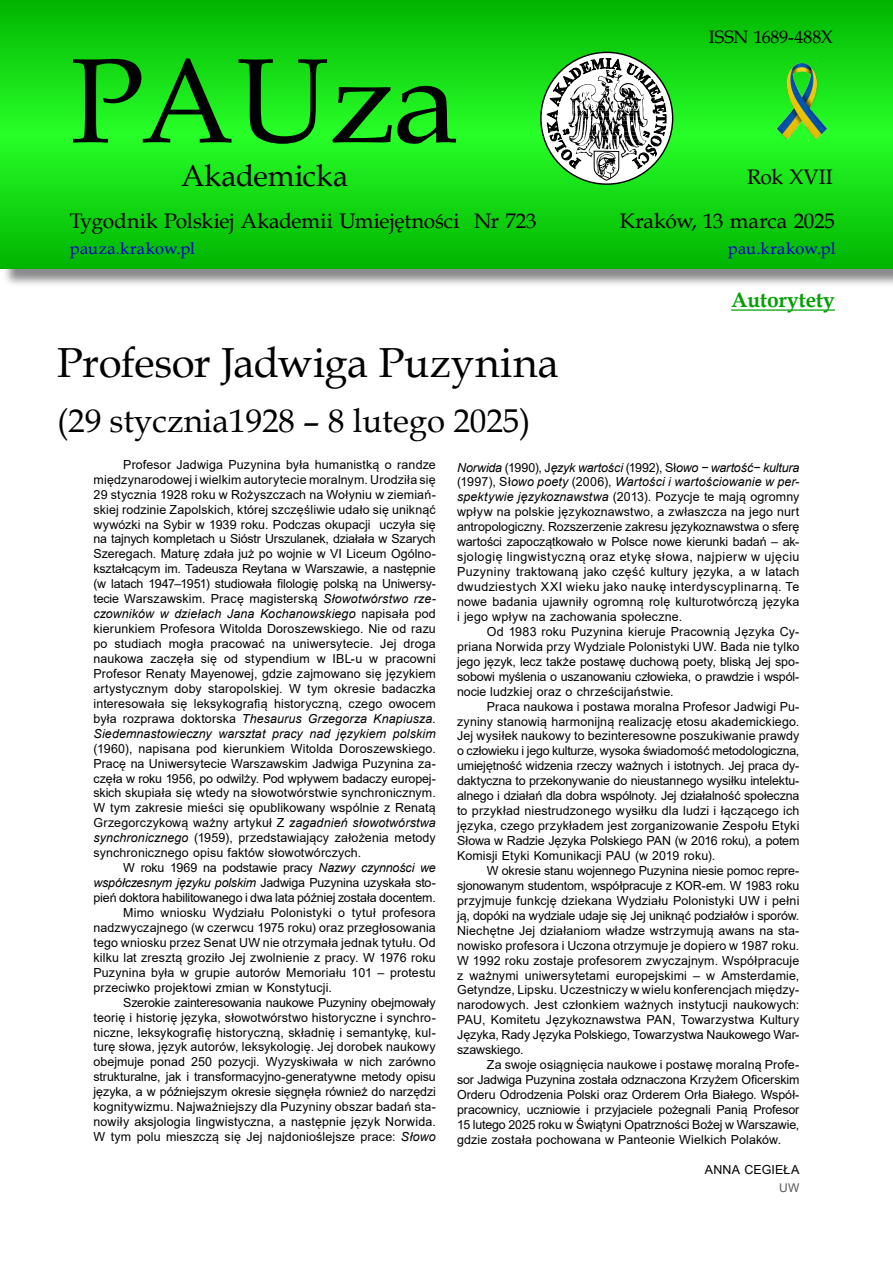
<style>
.page{position:relative;width:893px;height:1263px;background:#fff}
.page>*{position:absolute;margin:0;border:0;box-sizing:border-box;transform-origin:0 0}
.t1{font:120px "Book Antiqua";letter-spacing:-.01em;color:#000}
.t2{font:42px "Book Antiqua";letter-spacing:-.005em;color:#000}
.t3{font:33px "Book Antiqua";color:#000}
.t4{font:30px "Book Antiqua";color:#000}
.t5{font:21px/44px "Book Antiqua";letter-spacing:-.005em;color:#000;text-align:right}
.t6{font:700 21px "Book Antiqua";color:#00a000}
.t7{font:18px "Book Antiqua";letter-spacing:-.005em;color:#000}
.t8{font:16.5px "Book Antiqua";letter-spacing:.015em;color:#0000c8}
.t9{font:12.45px/15px "Arial";letter-spacing:.01em;color:#000;text-align:justify}
.t10{font:12.45px "Arial";letter-spacing:-.015em;color:#000}
.t11{font:12.45px "Arial";letter-spacing:-.01em;color:#000}
.t12{font:12px "Arial";color:#58595b}
.s1{font-style:italic}
</style>
<div class="page">
<div style="left:2px;top:2px;width:891px;height:285px;background:#636466;opacity:.75"></div>
<svg style="left:0;top:0;width:893px;height:269px;background:#13d713"></svg>
<svg style="left:541px;top:52px;width:132px;height:132px"></svg>
<svg style="left:547px;top:49px;width:119px;height:132px"></svg>
<img style="left:775px;top:61px;width:53px;height:79px">
<hr style="left:731px;top:309px;width:104px;height:2px;background:#00a000">
<h1 class="t1" style="left:70px;top:18px;width:390px">PAUza</h1>
<h3 class="t4" style="left:181px;top:155px;width:169px">Akademicka</h3>
<h3 class="t5" style="left:70px;top:199px;width:468px">Tygodnik Polskiej Akademii Umiejętności Nr 723</h3>
<h3 class="t7" style="left:709px;top:24px;width:126px">ISSN 1689-488X</h3>
<h3 class="t5" style="left:620px;top:155px;width:217px">Rok XVII<br>Kraków, 13 marca 2025</h3>
<h3 class="t8" style="left:70px;top:237px;width:127px">pauza.krakow.pl</h3>
<h3 class="t8" style="left:728px;top:237px;width:109px">pau.krakow.pl</h3>
<h2 class="t2" style="left:57px;top:334px;width:503px">Profesor Jadwiga Puzynina</h2>
<h3 class="t3" style="left:57px;top:397px;width:475px">(29 stycznia1928 – 8 lutego 2025)</h3>
<h3 class="t6" style="left:731px;top:286px;width:105px">Autorytety</h3>
<p class="t9" style="left:94px;top:457px;width:344px;text-indent:30px">Profesor Jadwiga Puzynina była humanistką o randze międzynarodowej i wielkim autorytecie moralnym. Urodziła się 29 stycznia 1928 roku w Rożyszczach na Wołyniu w ziemiań&shy;skiej rodzinie Zapolskich, której szczęśliwie udało się uniknąć wywózki na Sybir w 1939 roku. Podczas okupacji uczyła się na tajnych kompletach u Sióstr Urszulanek, działała w Szarych Szeregach. Maturę zdała już po wojnie w VI Liceum Ogólno&shy;kształcącym im. Tadeusza Reytana w Warszawie, a następnie (w latach 1947–1951) studiowała filologię polską na Uniwersy&shy;tecie Warszawskim. Pracę magisterską <span class="s1">Słowotwórstwo rze&shy;czowników w dziełach Jana Kochanowskiego</span> napisała pod kierunkiem Profesora Witolda Doroszewskiego. Nie od razu po studiach mogła pracować na uniwersytecie. Jej droga naukowa zaczęła się od stypendium w IBL-u w pracowni Profesor Renaty Mayenowej, gdzie zajmowano się językiem artystycznym doby staropolskiej. W tym okresie badaczka interesowała się leksykografią historyczną, czego owocem była rozprawa doktorska <span class="s1">Thesaurus Grzegorza Knapiusza.<br>Siedemnastowieczny warsztat pracy nad językiem polskim</span></p>
<p class="t9" style="left:94px;top:741px;width:344px">(1960), napisana pod kierunkiem Witolda Doroszewskiego.<br>Pracę na Uniwersytecie Warszawskim Jadwiga Puzynina za&shy;częła w roku 1956, po odwilży. Pod wpływem badaczy europej&shy;skich skupiała się wtedy na słowotwórstwie synchronicznym.<br>W tym zakresie mieści się opublikowany wspólnie z Renatą Grzegorczykową ważny artykuł Z <span class="s1">zagadnień słowotwórstwa synchronicznego</span> (1959), przedstawiający założenia metody synchronicznego opisu faktów słowotwórczych.</p>
<p class="t10" style="left:123px;top:859px;width:314px">W roku 1969 na podstawie pracy <span class="s1">Nazwy czynności we</span></p>
<p class="t10" style="left:94px;top:874px;width:344px"><span class="s1">współczesnym języku polskim</span> Jadwiga Puzynina uzyskała sto-</p>
<p class="t10" style="left:94px;top:889px;width:344px">pień doktora habilitowanego i dwa lata później została docentem.</p>
<p class="t9" style="left:123px;top:905px;width:314px">Mimo wniosku Wydziału Polonistyki o tytuł profesora</p>
<p class="t9" style="left:94px;top:920px;width:344px">nadzwyczajnego (w czerwcu 1975 roku) oraz przegłosowania</p>
<p class="t9" style="left:94px;top:935px;width:344px">tego wniosku przez Senat UW nie otrzymała jednak tytułu. Od</p>
<p class="t9" style="left:94px;top:950px;width:344px">kilku lat zresztą groziło Jej zwolnienie z pracy. W 1976 roku</p>
<p class="t9" style="left:94px;top:965px;width:344px">Puzynina była w grupie autorów Memoriału 101 – protestu</p>
<p class="t9" style="left:94px;top:980px;width:240px">przeciwko projektowi zmian w Konstytucji.</p>
<p class="t10" style="left:123px;top:994px;width:314px">Szerokie zainteresowania naukowe Puzyniny obejmowały</p>
<p class="t9" style="left:94px;top:1010px;width:344px">teorię i historię języka, słowotwórstwo historyczne i synchro-</p>
<p class="t9" style="left:94px;top:1024px;width:344px">niczne, leksykografię historyczną, składnię i semantykę, kul-</p>
<p class="t9" style="left:94px;top:1039px;width:344px">turę słowa, język autorów, leksykologię. Jej dorobek naukowy</p>
<p class="t9" style="left:94px;top:1054px;width:344px">obejmuje ponad 250 pozycji. Wyzyskiwała w nich zarówno</p>
<p class="t11" style="left:94px;top:1068px;width:344px">strukturalne, jak i transformacyjno-generatywne metody opisu</p>
<p class="t11" style="left:94px;top:1083px;width:344px">języka, a w późniejszym okresie sięgnęła również do narzędzi</p>
<p class="t9" style="left:94px;top:1099px;width:344px">kognitywizmu. Najważniejszy dla Puzyniny obszar badań sta-</p>
<p class="t9" style="left:94px;top:1114px;width:344px">nowiły aksjologia lingwistyczna, a następnie język Norwida.</p>
<p class="t9" style="left:94px;top:1129px;width:344px">W tym polu mieszczą się Jej najdonioślejsze prace: <span class="s1">Słowo</span></p>
<p class="t9" style="left:457px;top:460px;width:344px"><span class="s1">Norwida</span> (1990), J<span class="s1">ęzyk wartości</span> (1992), Sł<span class="s1">owo − wartość− kultura </span>(1997), Sł<span class="s1">owo poety</span> (2006), <span class="s1">Wartości i wartościowanie w per&shy;spektywie językoznawstwa</span> (2013). Pozycje te mają ogromny wpływ na polskie językoznawstwo, a zwłaszcza na jego nurt antropologiczny. Rozszerzenie zakresu językoznawstwa o sferę wartości zapoczątkowało w Polsce nowe kierunki badań – ak&shy;sjologię lingwistyczną oraz etykę słowa, najpierw w ujęciu Puzyniny traktowaną jako część kultury języka, a w latach dwudziestych XXI wieku jako naukę interdyscyplinarną. Te nowe badania ujawniły ogromną rolę kulturotwórczą języka i jego wpływ na zachowania społeczne.</p>
<p class="t9" style="left:457px;top:624px;width:344px;text-indent:30px">Od 1983 roku Puzynina kieruje Pracownią Języka Cy&shy;priana Norwida przy Wydziale Polonistyki UW. Bada nie tylko jego język, lecz także postawę duchową poety, bliską Jej spo&shy;sobowi myślenia o uszanowaniu człowieka, o prawdzie i wspól&shy;nocie ludzkiej oraz o chrześcijaństwie.</p>
<p class="t9" style="left:457px;top:699px;width:344px;text-indent:30px">Praca naukowa i postawa moralna Profesor Jadwigi Pu&shy;zyniny stanowią harmonijną realizację etosu akademickiego.<br>Jej wysiłek naukowy to bezinteresowne poszukiwanie prawdy o człowieku i jego kulturze, wysoka świadomość metodologiczna, umiejętność widzenia rzeczy ważnych i istotnych. Jej praca dy&shy;daktyczna to przekonywanie do nieustannego wysiłku intelektu&shy;alnego i działań dla dobra wspólnoty. Jej działalność społeczna to przykład niestrudzonego wysiłku dla ludzi i łączącego ich języka, czego przykładem jest zorganizowanie Zespołu Etyki Słowa w Radzie Języka Polskiego PAN (w 2016 roku), a potem Komisji Etyki Komunikacji PAU (w 2019 roku).</p>
<p class="t9" style="left:457px;top:863px;width:344px;text-indent:30px">W okresie stanu wojennego Puzynina niesie pomoc repre&shy;sjonowanym studentom, współpracuje z KOR-em. W 1983 roku przyjmuje funkcję dziekana Wydziału Polonistyki UW i pełni ją, dopóki na wydziale udaje się Jej uniknąć podziałów i sporów.<br>Niechętne Jej działaniom władze wstrzymują awans na sta&shy;nowisko profesora i Uczona otrzymuje je dopiero w 1987 roku.<br>W 1992 roku zostaje profesorem zwyczajnym. Współpracuje z ważnymi uniwersytetami europejskimi – w Amsterdamie, Getyndze, Lipsku. Uczestniczy w wielu konferencjach między&shy;narodowych. Jest członkiem ważnych instytucji naukowych:<br>PAU, Komitetu Językoznawstwa PAN, Towarzystwa Kultury Języka, Rady Języka Polskiego, Towarzystwa Naukowego War&shy;szawskiego.</p>
<p class="t9" style="left:457px;top:1057px;width:344px;text-indent:30px">Za swoje osiągnięcia naukowe i postawę moralną Profe&shy;sor Jadwiga Puzynina została odznaczona Krzyżem Oficerskim Orderu Odrodzenia Polski oraz Orderem Orła Białego. Współ&shy;pracownicy, uczniowie i przyjaciele pożegnali Panią Profesor 15 lutego 2025 roku w Świątyni Opatrzności Bożej w Warszawie, gdzie została pochowana w Panteonie Wielkich Polaków.</p>
<p class="t9" style="left:705px;top:1162px;width:96px">ANNA CEGIEŁA</p>
<p class="t12" style="left:779px;top:1180px;width:22px">UW</p>
</div>
